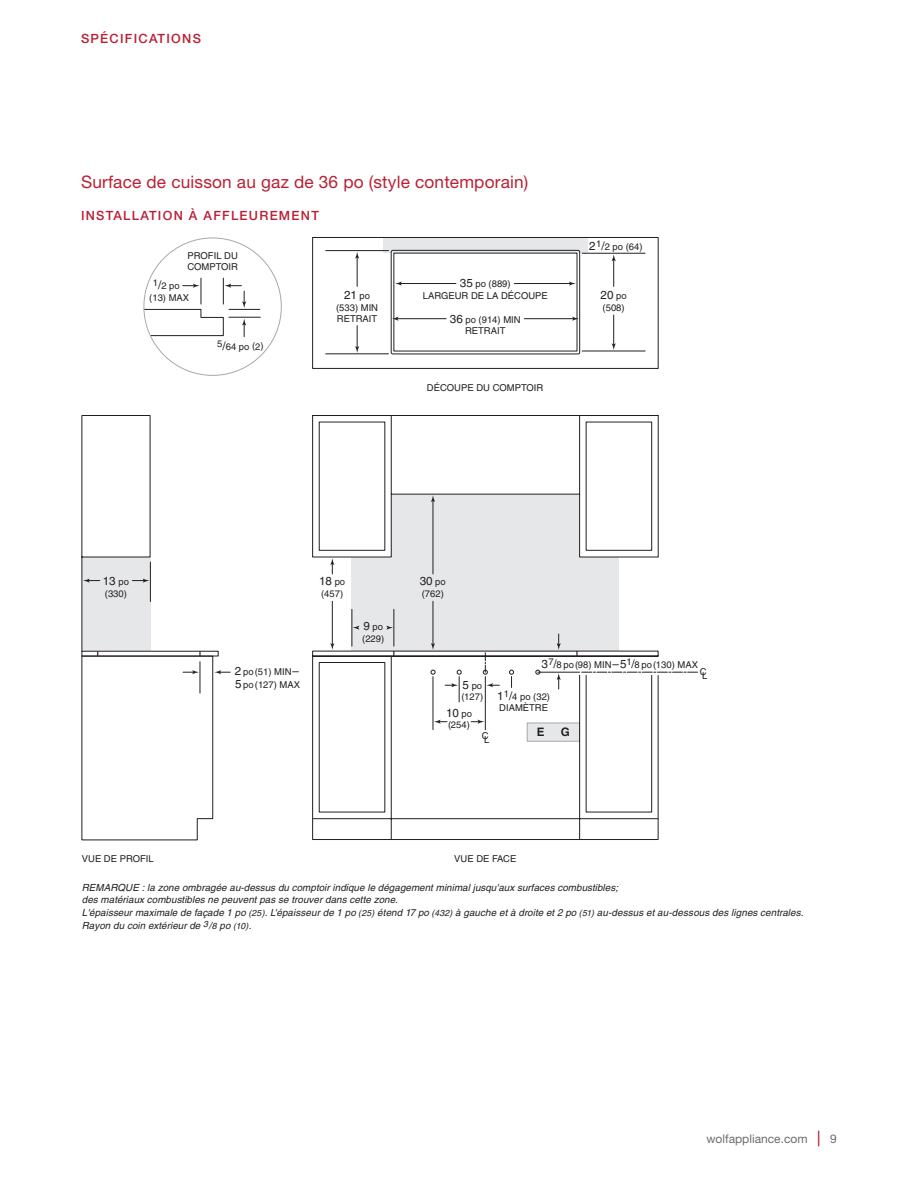
<style>
.page{position:relative;width:918px;height:1188px;background:#fff}
.page>*{position:absolute;margin:0;border:0;box-sizing:border-box;transform-origin:0 0}
.t1{font:17.25px "Helvetica Neue LT Std";letter-spacing:.01em;color:#ba1f33}
.t2{font:500 12.75px "Helvetica Neue LT Std";letter-spacing:.1em;color:#ba1f33}
.t3{font:12px "Helvetica Neue LT Std";color:#6c6d70}
.t4{font:11.7px "Helvetica";color:#231f20}
.t5{font:700 11.7px "Helvetica";color:#231f20}
.t6{font:italic 9.75px/12.8px "Helvetica";letter-spacing:.005em;color:#231f20}
.t7{font:9.45px/11.7px "Helvetica";color:#231f20}
.s1{font-size:11.7px}
.s2{font-size:9.45px}
.s3{font-size:8.7px}
.s4{font-weight:500;font-size:15.6px;color:#ba1f33}
</style>
<div class="page">
<div style="left:352px;top:557px;width:267px;height:94px;background:#e6e7e9"></div>
<svg style="left:81px;top:650px;width:578px;height:191px"></svg>
<svg style="left:431px;top:643px;width:4px;height:7px"></svg>
<hr style="left:433px;top:601px;width:1px;height:44px;background:#231f20">
<hr style="left:433px;top:500px;width:1px;height:74px;background:#231f20">
<svg style="left:81px;top:415px;width:70px;height:241px"></svg>
<svg style="left:312px;top:415px;width:347px;height:143px"></svg>
<svg style="left:330px;top:643px;width:4px;height:7px"></svg>
<hr style="left:332px;top:601px;width:1px;height:44px;background:#231f20">
<svg style="left:330px;top:558px;width:4px;height:16px"></svg>
<svg style="left:353px;top:626px;width:6px;height:4px"></svg>
<svg style="left:386px;top:626px;width:7px;height:4px"></svg>
<hr style="left:394px;top:609px;width:1px;height:37px;background:#231f20">
<hr style="left:352px;top:609px;width:1px;height:37px;background:#231f20">
<div style="left:383px;top:238px;width:205px;height:15px;background:#e6e7e9"></div>
<div style="left:391px;top:250px;width:189px;height:104px;border:1px solid #231f20;border-radius:2px"></div>
<svg style="left:392px;top:317px;width:7px;height:4px"></svg>
<hr style="left:397px;top:318px;width:49px;height:1px;background:#231f20">
<svg style="left:572px;top:317px;width:7px;height:4px"></svg>
<hr style="left:524px;top:318px;width:50px;height:1px;background:#231f20">
<svg style="left:355px;top:326px;width:4px;height:27px"></svg>
<svg style="left:355px;top:252px;width:4px;height:34px"></svg>
<hr style="left:326px;top:354px;width:63px;height:1px;background:#231f20">
<hr style="left:326px;top:250px;width:63px;height:1px;background:#231f20">
<div style="left:312px;top:237px;width:347px;height:132px;border:1px solid #231f20"></div>
<svg style="left:395px;top:282px;width:7px;height:4px"></svg>
<hr style="left:400px;top:283px;width:56px;height:1px;background:#231f20">
<svg style="left:569px;top:282px;width:7px;height:4px"></svg>
<hr style="left:514px;top:283px;width:57px;height:1px;background:#231f20">
<hr style="left:582px;top:351px;width:63px;height:1px;background:#231f20">
<hr style="left:582px;top:253px;width:63px;height:1px;background:#231f20">
<svg style="left:612px;top:343px;width:4px;height:7px"></svg>
<hr style="left:613px;top:315px;width:1px;height:30px;background:#231f20">
<svg style="left:612px;top:254px;width:4px;height:32px"></svg>
<hr style="left:229px;top:309px;width:31px;height:1px;background:#231f20">
<hr style="left:229px;top:317px;width:31px;height:1px;background:#231f20">
<svg style="left:143px;top:278px;width:103px;height:59px"></svg>
<svg style="left:431px;top:670px;width:4px;height:5px"></svg>
<hr style="left:433px;top:677px;width:1px;height:53px;background:#231f20">
<hr style="left:485px;top:677px;width:1px;height:53px;background:#231f20">
<svg style="left:483px;top:653px;width:5px;height:22px"></svg>
<svg style="left:509px;top:670px;width:5px;height:18px"></svg>
<svg style="left:434px;top:720px;width:13px;height:4px"></svg>
<svg style="left:471px;top:720px;width:13px;height:4px"></svg>
<svg style="left:486px;top:683px;width:13px;height:4px"></svg>
<svg style="left:445px;top:670px;width:17px;height:32px"></svg>
<div style="left:534px;top:657px;width:119px;height:18px;background:#fff"></div>
<svg style="left:535px;top:670px;width:5px;height:5px"></svg>
<svg style="left:557px;top:673px;width:4px;height:16px"></svg>
<svg style="left:557px;top:634px;width:4px;height:16px"></svg>
<hr style="left:538px;top:672px;width:42px;height:1px;background:#231f20">
<svg style="left:581px;top:672px;width:117px;height:1px"></svg>
<svg style="left:183px;top:670px;width:16px;height:4px"></svg>
<svg style="left:214px;top:670px;width:16px;height:4px"></svg>
<hr style="left:200px;top:662px;width:1px;height:31px;background:#231f20">
<h2 class="t2" style="left:81px;top:31px;width:122px">SPÉCIFICATIONS</h2>
<h1 class="t1" style="left:81px;top:171px;width:449px">Surface de cuisson au gaz de 36 po (style contemporain)</h1>
<h2 class="t2" style="left:81px;top:208px;width:239px">INSTALLATION À AFFLEUREMENT</h2>
<p class="t7" style="left:187px;top:250px;width:52px">PROFIL DU<br>COMPTOIR</p>
<p class="t7" style="left:149px;top:280px;width:41px;text-indent:4px">1<span class="s1">/</span>2 po (13) MAX</p>
<p class="t7" style="left:217px;top:340px;width:48px">5<span class="s1">/</span>64 po (2)</p>
<p class="t4" style="left:344px;top:288px;width:28px">21 <span class="s2">po</span></p>
<p class="t7" style="left:336px;top:301px;width:44px">(533) MIN<br>RETRAIT</p>
<p class="t7" style="left:423px;top:278px;width:127px;text-align:center"><span class="s1">35</span> po (889)<br>LARGEUR DE LA DÉCOUPE</p>
<p class="t7" style="left:450px;top:313px;width:72px;text-align:center"><span class="s1">36</span> po (914) MIN<br>RETRAIT</p>
<p class="t7" style="left:427px;top:382px;width:118px">DÉCOUPE DU COMPTOIR</p>
<p class="t7" style="left:589px;top:240px;width:55px"><span class="s1">2</span>1<span class="s1">/</span>2 po (64)</p>
<p class="t4" style="left:601px;top:288px;width:28px">20 <span class="s2">po</span></p>
<p class="t7" style="left:603px;top:301px;width:24px">(508)</p>
<p class="t4" style="left:103px;top:574px;width:28px">13 <span class="s2">po</span></p>
<p class="t7" style="left:105px;top:587px;width:24px">(330)</p>
<p class="t4" style="left:319px;top:574px;width:28px">18 <span class="s2">po</span></p>
<p class="t7" style="left:321px;top:587px;width:24px">(457)</p>
<p class="t7" style="left:362px;top:621px;width:24px"><span class="s1">9</span> po (229)</p>
<p class="t4" style="left:420px;top:574px;width:28px">30 <span class="s2">po</span></p>
<p class="t7" style="left:422px;top:587px;width:24px">(762)</p>
<p class="t7" style="left:235px;top:666px;width:67px;line-height:12.3px"><span class="s1">2</span> po (51) MIN<span class="s1">–<br>5</span> po (127) MAX</p>
<p class="t7" style="left:462px;top:680px;width:23px;line-height:10.9px"><span class="s1">5</span> po (127)</p>
<p class="t7" style="left:482px;top:732px;width:9px">CL</p>
<p class="t4" style="left:446px;top:706px;width:28px">10 <span class="s2">po</span></p>
<p class="t7" style="left:448px;top:719px;width:23px">(254)</p>
<p class="t7" style="left:542px;top:659px;width:158px"><span class="s1">3</span>7<span class="s1">/</span>8 po (98) MIN<span class="s1">–5</span>1<span class="s1">/</span>8 po (130) MAX</p>
<p class="t7" style="left:540px;top:658px;width:36px"><span class="s1">4"</span> (102)</p>
<p class="t7" style="left:700px;top:668px;width:9px">CL</p>
<p class="t7" style="left:497px;top:691px;width:54px;line-height:10.9px"><span class="s1">1</span>1<span class="s1">/</span>4 po (32)<br>DIAMÈTRE</p>
<p class="t5" style="left:537px;top:725px;width:9px">E</p>
<p class="t5" style="left:561px;top:725px;width:11px">G</p>
<p class="t7" style="left:82px;top:853px;width:73px">VUE DE PROFIL</p>
<p class="t7" style="left:454px;top:853px;width:64px">VUE DE FACE</p>
<p class="t6" style="left:82px;top:881px;width:723px">REMARQUE : la zone ombragée au-dessus du comptoir indique le dégagement minimal jusqu'aux surfaces combustibles;<br>des matériaux combustibles ne peuvent pas se trouver dans cette zone.<br>L'épaisseur maximale de façade 1 po <span class="s3">(25)</span>. L'épaisseur de 1 po <span class="s3">(25)</span> étend 17 po <span class="s3">(432)</span> à gauche et à droite et 2 po <span class="s3">(51)</span> au-dessus et au-dessous des lignes centrales.<br>Rayon du coin extérieur de <sup>3</sup>/<span class="s3">8</span> po <span class="s3">(10)</span>.</p>
<p class="t3" style="left:707px;top:1131px;width:132px">wolfappliance.com <span class="s4">|</span> 9</p>
</div>
